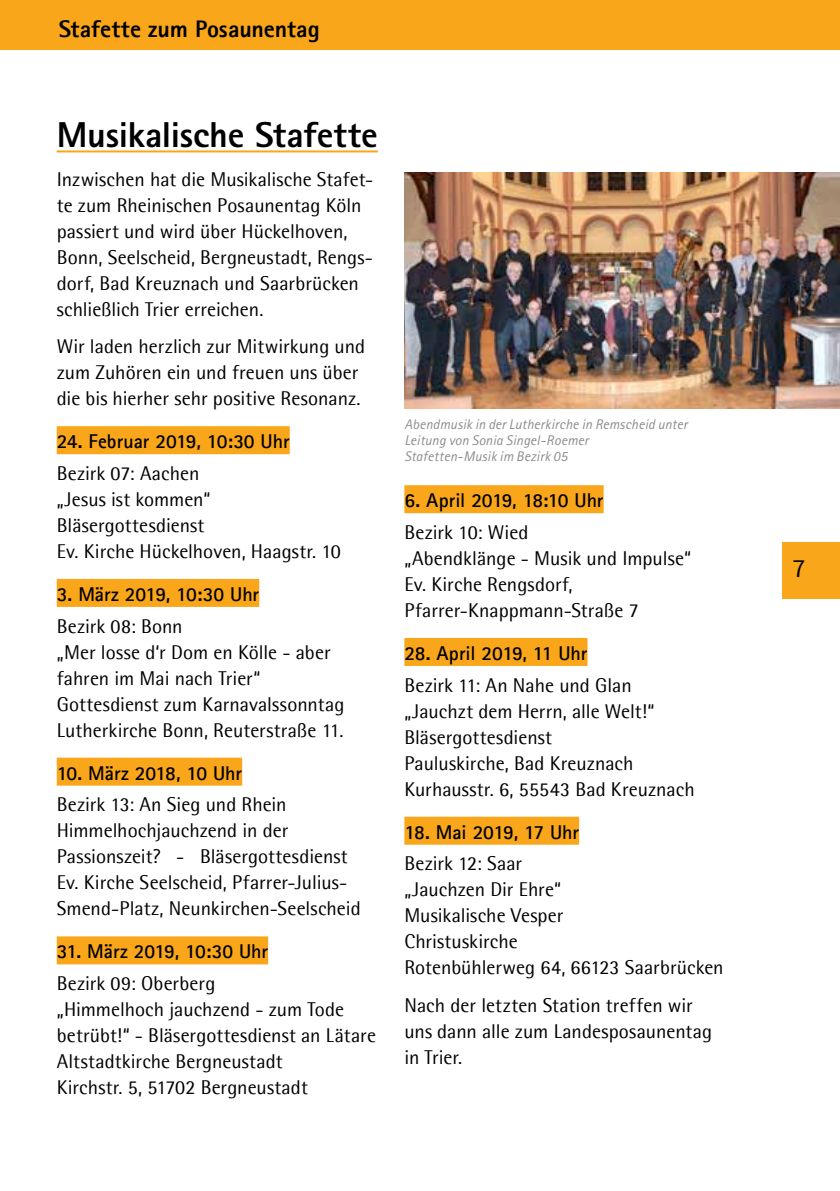
<style>
.page{position:relative;width:840px;height:1191px;background:#fff}
.page>*{position:absolute;margin:0;border:0;box-sizing:border-box;transform-origin:0 0}
.t1{font:800 36px "Rotis Sans Serif Std";letter-spacing:-.005em;color:#000}
.t2{font:26px "Source Sans Pro";color:#000}
.t3{font:800 24px "Agfa Rotis Sans Serif";letter-spacing:-.005em;color:#000}
.t4{font:20px/26px "Agfa Rotis Semisans";color:#000}
.t5{font:700 20px "Agfa Rotis Sans Serif";letter-spacing:-.01em;color:#000}
.t6{font:italic 14px/16px "Rotis Sans Serif Std";letter-spacing:.01em;color:#8a8c8e}
</style>
<div class="page">
<div style="left:0;top:0;width:839px;height:50px;background:#faa61a"></div>
<div style="left:782px;top:542px;width:57px;height:56px;background:#faa61a"></div>
<hr style="left:57px;top:150px;width:320px;height:2px;background:#faa61a">
<div style="left:57px;top:426px;width:232px;height:28px;background:#faa61a"></div>
<div style="left:57px;top:579px;width:202px;height:28px;background:#faa61a"></div>
<div style="left:57px;top:757px;width:185px;height:28px;background:#faa61a"></div>
<div style="left:57px;top:936px;width:211px;height:28px;background:#faa61a"></div>
<div style="left:404px;top:485px;width:199px;height:28px;background:#faa61a"></div>
<div style="left:404px;top:638px;width:183px;height:28px;background:#faa61a"></div>
<div style="left:404px;top:816px;width:175px;height:28px;background:#faa61a"></div>
<img style="left:404px;top:172px;width:435px;height:236px">
<p class="t3" style="left:59px;top:13px;width:262px">Stafette zum Posaunentag</p>
<h1 class="t1" style="left:57px;top:112px;width:322px">Musikalische Stafette</h1>
<p class="t4" style="left:57px;top:166px;width:318px">Inzwischen hat die Musikalische Stafet&shy;te zum Rheinischen Posaunentag Köln passiert und wird über Hückelhoven, Bonn, Seelscheid, Bergneustadt, Rengs&shy;dorf, Bad Kreuznach und Saarbrücken schließlich Trier erreichen.</p>
<p class="t4" style="left:57px;top:333px;width:310px">Wir laden herzlich zur Mitwirkung und zum Zuhören ein und freuen uns über die bis hierher sehr positive Resonanz.</p>
<p class="t5" style="left:57px;top:429px;width:234px">24. Februar 2019, 10:30 Uhr</p>
<p class="t4" style="left:57px;top:460px;width:285px">Bezirk 07: Aachen<br>„Jesus ist kommen“<br>Bläsergottesdienst<br>Ev. Kirche Hückelhoven, Haagstr. 10</p>
<p class="t5" style="left:57px;top:581px;width:204px">3. März 2019, 10:30 Uhr</p>
<p class="t4" style="left:57px;top:612px;width:289px">Bezirk 08: Bonn<br>„Mer losse d‘r Dom en Kölle - aber fahren im Mai nach Trier“<br>Gottesdienst zum Karnavalssonntag<br>Lutherkirche Bonn, Reuterstraße 11.</p>
<p class="t5" style="left:57px;top:760px;width:187px">10. März 2018, 10 Uhr</p>
<p class="t4" style="left:57px;top:791px;width:305px">Bezirk 13: An Sieg und Rhein Himmelhochjauchzend in der Passionszeit? - Bläsergottesdienst Ev. Kirche Seelscheid, Pfarrer-Julius-Smend-Platz, Neunkirchen-Seelscheid</p>
<p class="t5" style="left:57px;top:939px;width:213px">31. März 2019, 10:30 Uhr</p>
<p class="t4" style="left:57px;top:970px;width:320px">Bezirk 09: Oberberg<br>„Himmelhoch jauchzend - zum Tode betrübt!“ - Bläsergottesdienst an Lätare<br>Altstadtkirche Bergneustadt<br>Kirchstr. 5, 51702 Bergneustadt</p>
<p class="t6" style="left:404px;top:417px;width:284px">Abendmusik in der Lutherkirche in Remscheid unter<br>Leitung von Sonia Singel-Roemer<br>Stafetten-Musik im Bezirk 05</p>
<p class="t5" style="left:404px;top:488px;width:201px">6. April 2019, 18:10 Uhr</p>
<p class="t4" style="left:404px;top:519px;width:288px">Bezirk 10: Wied<br>„Abendklänge - Musik und Impulse“<br>Ev. Kirche Rengsdorf,<br>Pfarrer-Knappmann-Straße 7</p>
<p class="t5" style="left:404px;top:640px;width:184px">28. April 2019, 11 Uhr</p>
<p class="t4" style="left:404px;top:671px;width:292px">Bezirk 11: An Nahe und Glan „Jauchzt dem Herrn, alle Welt!“<br>Bläsergottesdienst<br>Pauluskirche, Bad Kreuznach<br>Kurhausstr. 6, 55543 Bad Kreuznach</p>
<p class="t5" style="left:404px;top:819px;width:176px">18. Mai 2019, 17 Uhr</p>
<p class="t4" style="left:404px;top:850px;width:320px">Bezirk 12: Saar<br>„Jauchzen Dir Ehre“<br>Musikalische Vesper<br>Christuskirche<br>Rotenbühlerweg 64, 66123 Saarbrücken</p>
<p class="t4" style="left:404px;top:991px;width:309px">Nach der letzten Station treffen wir uns dann alle zum Landesposaunentag in Trier.</p>
<h2 class="t2" style="left:792px;top:552px;width:14px">7</h2>
</div>
